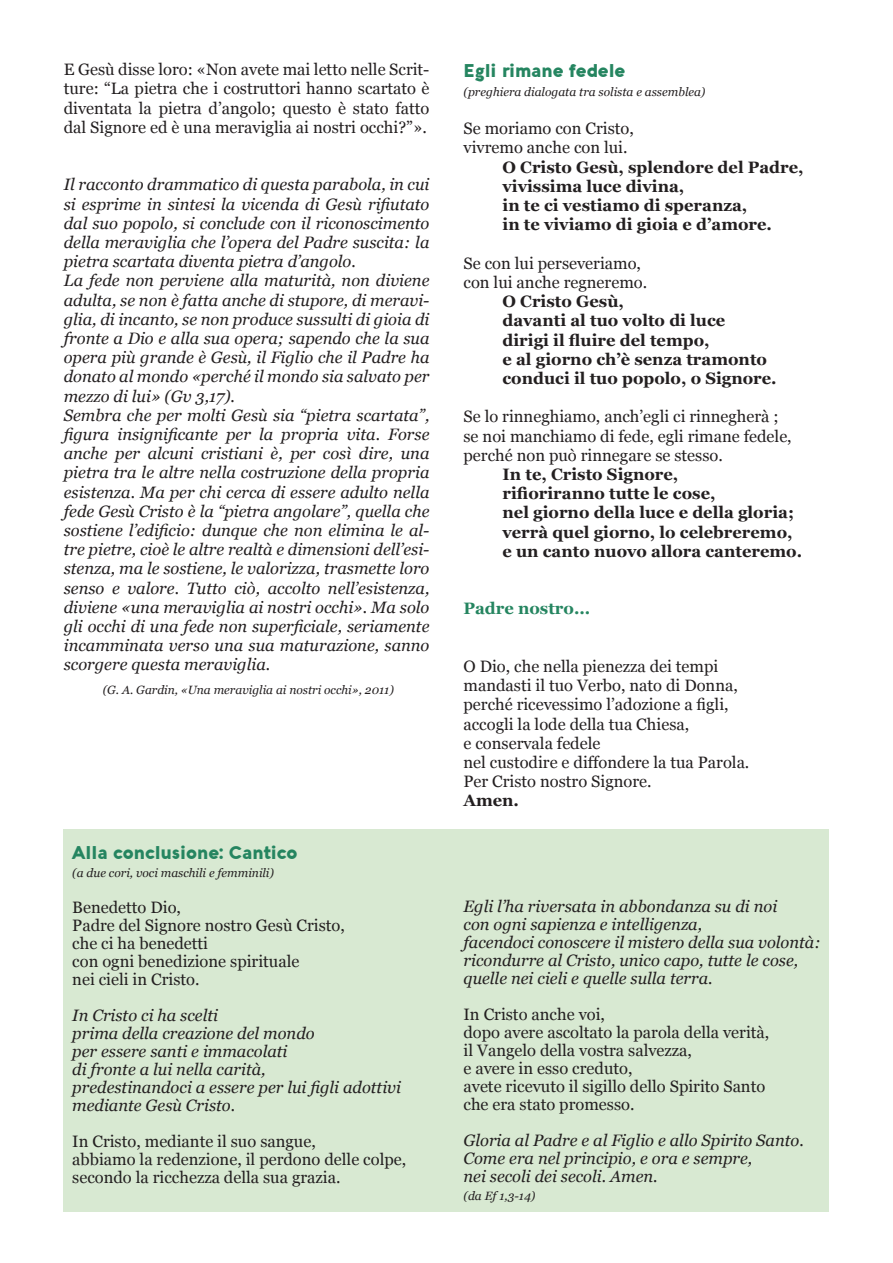
<style>
.page{position:relative;width:893px;height:1263px;background:#fff}
.page>*{position:absolute;margin:0;border:0;box-sizing:border-box;transform-origin:0 0}
.t1{font:900 18px "Aquawax";color:#258560}
.t2{font:italic 16.5px/19.2px "Georgia";color:#231f20;text-align:justify}
.t3{font:16.5px/19.2px "Georgia";color:#231f20;text-align:justify}
.t4{font:700 16.5px "Georgia";color:#231f20}
.t5{font:700 16.5px "Georgia";color:#258560}
.t6{font:italic 12px "Georgia";color:#231f20}
</style>
<div class="page">
<div style="left:64px;top:829px;width:765px;height:383px;background:#d8e9d2"></div>
<p class="t3" style="left:64px;top:60px;width:367px">E Gesù disse loro: «Non avete mai letto nelle Scrit&shy;ture: “La pietra che i costruttori hanno scartato è diventata la pietra d’angolo; questo è stato fatto dal Signore ed è una meraviglia ai nostri occhi?”».</p>
<p class="t2" style="left:64px;top:175px;width:367px">Il racconto drammatico di questa parabola, in cui si esprime in sintesi la vicenda di Gesù rifiutato dal suo popolo, si conclude con il riconoscimento della meraviglia che l’opera del Padre suscita: la pietra scartata diventa pietra d’angolo.</p>
<p class="t2" style="left:64px;top:271px;width:367px">La fede non perviene alla maturità, non diviene adulta, se non è fatta anche di stupore, di meravi&shy;glia, di incanto, se non produce sussulti di gioia di fronte a Dio e alla sua opera; sapendo che la sua opera più grande è Gesù, il Figlio che il Padre ha donato al mondo «perché il mondo sia salvato per mezzo di lui» (Gv 3,17).</p>
<p class="t2" style="left:64px;top:406px;width:367px">Sembra che per molti Gesù sia “pietra scartata”, figura insignificante per la propria vita. Forse anche per alcuni cristiani è, per così dire, una pietra tra le altre nella costruzione della propria esistenza. Ma per chi cerca di essere adulto nella fede Gesù Cristo è la “pietra angolare”, quella che sostiene l’edificio: dunque che non elimina le al&shy;tre pietre, cioè le altre realtà e dimensioni dell’esi&shy;stenza, ma le sostiene, le valorizza, trasmette loro senso e valore. Tutto ciò, accolto nell’esistenza, diviene «una meraviglia ai nostri occhi». Ma solo gli occhi di una fede non superficiale, seriamente incamminata verso una sua maturazione, sanno scorgere questa meraviglia.</p>
<p class="t6" style="left:103px;top:682px;width:293px">(G. A. Gardin, «Una meraviglia ai nostri occhi», 2011)</p>
<p class="t1" style="left:72px;top:840px;width:227px">Alla conclusione: Cantico</p>
<p class="t6" style="left:72px;top:865px;width:203px">(a due cori, voci maschili e femminili)</p>
<p class="t3" style="left:72px;top:898px;width:110px">Benedetto Dio,</p>
<p class="t3" style="left:72px;top:916px;width:274px">Padre del Signore nostro Gesù Cristo,</p>
<p class="t3" style="left:72px;top:934px;width:137px">che ci ha benedetti</p>
<p class="t3" style="left:72px;top:952px;width:229px">con ogni benedizione spirituale</p>
<p class="t3" style="left:72px;top:970px;width:129px">nei cieli in Cristo.</p>
<p class="t2" style="left:72px;top:1006px;width:147px">In Cristo ci ha scelti</p>
<p class="t2" style="left:72px;top:1024px;width:244px">prima della creazione del mondo</p>
<p class="t2" style="left:72px;top:1042px;width:217px">per essere santi e immacolati</p>
<p class="t2" style="left:72px;top:1060px;width:195px">di fronte a lui nella carità,</p>
<p class="t2" style="left:72px;top:1078px;width:330px">predestinandoci a essere per lui figli adottivi</p>
<p class="t2" style="left:72px;top:1096px;width:164px">mediante Gesù Cristo.</p>
<p class="t3" style="left:72px;top:1132px;width:245px">In Cristo, mediante il suo sangue,</p>
<p class="t3" style="left:72px;top:1150px;width:335px">abbiamo la redenzione, il perdono delle colpe,</p>
<p class="t3" style="left:72px;top:1168px;width:270px">secondo la ricchezza della sua grazia.</p>
<p class="t1" style="left:463px;top:58px;width:164px">Egli rimane fedele</p>
<p class="t6" style="left:463px;top:84px;width:243px">(preghiera dialogata tra solista e assemblea)</p>
<p class="t3" style="left:463px;top:119px;width:172px">Se moriamo con Cristo,</p>
<p class="t3" style="left:463px;top:139px;width:166px">vivremo anche con lui.</p>
<p class="t4" style="left:502px;top:156px;width:303px">O Cristo Gesù, splendore del Padre,</p>
<p class="t4" style="left:502px;top:176px;width:183px">vivissima luce divina,</p>
<p class="t4" style="left:502px;top:195px;width:246px">in te ci vestiamo di speranza,</p>
<p class="t4" style="left:502px;top:214px;width:271px">in te viviamo di gioia e d’amore.</p>
<p class="t3" style="left:463px;top:254px;width:179px">Se con lui perseveriamo,</p>
<p class="t3" style="left:463px;top:273px;width:185px">con lui anche regneremo.</p>
<p class="t4" style="left:502px;top:291px;width:123px">O Cristo Gesù,</p>
<p class="t4" style="left:502px;top:310px;width:224px">davanti al tuo volto di luce</p>
<p class="t4" style="left:502px;top:329px;width:209px">dirigi il fluire del tempo,</p>
<p class="t4" style="left:502px;top:348px;width:266px">e al giorno ch’è senza tramonto</p>
<p class="t4" style="left:502px;top:368px;width:276px">conduci il tuo popolo, o Signore.</p>
<p class="t3" style="left:463px;top:407px;width:317px">Se lo rinneghiamo, anch’egli ci rinnegherà ;</p>
<p class="t3" style="left:463px;top:427px;width:330px">se noi manchiamo di fede, egli rimane fedele,</p>
<p class="t3" style="left:463px;top:446px;width:261px">perché non può rinnegare se stesso.</p>
<p class="t4" style="left:502px;top:464px;width:177px">In te, Cristo Signore,</p>
<p class="t4" style="left:502px;top:483px;width:214px">rifioriranno tutte le cose,</p>
<p class="t4" style="left:502px;top:502px;width:293px">nel giorno della luce e della gloria;</p>
<p class="t4" style="left:502px;top:521px;width:292px">verrà quel giorno, lo celebreremo,</p>
<p class="t4" style="left:502px;top:540px;width:301px">e un canto nuovo allora canteremo.</p>
<p class="t5" style="left:463px;top:598px;width:128px">Padre nostro...</p>
<p class="t3" style="left:463px;top:657px;width:256px">O Dio, che nella pienezza dei tempi</p>
<p class="t3" style="left:463px;top:676px;width:276px">mandasti il tuo Verbo, nato di Donna,</p>
<p class="t3" style="left:463px;top:695px;width:267px">perché ricevessimo l’adozione a figli,</p>
<p class="t3" style="left:463px;top:715px;width:227px">accogli la lode della tua Chiesa,</p>
<p class="t3" style="left:463px;top:734px;width:138px">e conservala fedele</p>
<p class="t3" style="left:463px;top:753px;width:287px">nel custodire e diffondere la tua Parola.</p>
<p class="t3" style="left:463px;top:772px;width:190px">Per Cristo nostro Signore.</p>
<p class="t4" style="left:463px;top:790px;width:57px">Amen.</p>
<p class="t2" style="left:463px;top:896px;width:315px">Egli l’ha riversata in abbondanza su di noi</p>
<p class="t2" style="left:463px;top:914px;width:240px">con ogni sapienza e intelligenza,</p>
<p class="t2" style="left:463px;top:932px;width:359px">facendoci conoscere il mistero della sua volontà:</p>
<p class="t2" style="left:463px;top:950px;width:336px">ricondurre al Cristo, unico capo, tutte le cose,</p>
<p class="t2" style="left:463px;top:968px;width:251px">quelle nei cieli e quelle sulla terra.</p>
<p class="t3" style="left:463px;top:1005px;width:143px">In Cristo anche voi,</p>
<p class="t3" style="left:463px;top:1023px;width:307px">dopo avere ascoltato la parola della verità,</p>
<p class="t3" style="left:463px;top:1041px;width:230px">il Vangelo della vostra salvezza,</p>
<p class="t3" style="left:463px;top:1059px;width:171px">e avere in esso creduto,</p>
<p class="t3" style="left:463px;top:1077px;width:303px">avete ricevuto il sigillo dello Spirito Santo</p>
<p class="t3" style="left:463px;top:1095px;width:172px">che era stato promesso.</p>
<p class="t2" style="left:463px;top:1130px;width:342px">Gloria al Padre e al Figlio e allo Spirito Santo.</p>
<p class="t2" style="left:463px;top:1148px;width:290px">Come era nel principio, e ora e sempre,</p>
<p class="t2" style="left:463px;top:1166px;width:196px">nei secoli dei secoli. Amen.</p>
<p class="t6" style="left:463px;top:1188px;width:73px">(da Ef 1,3-14)</p>
</div>
